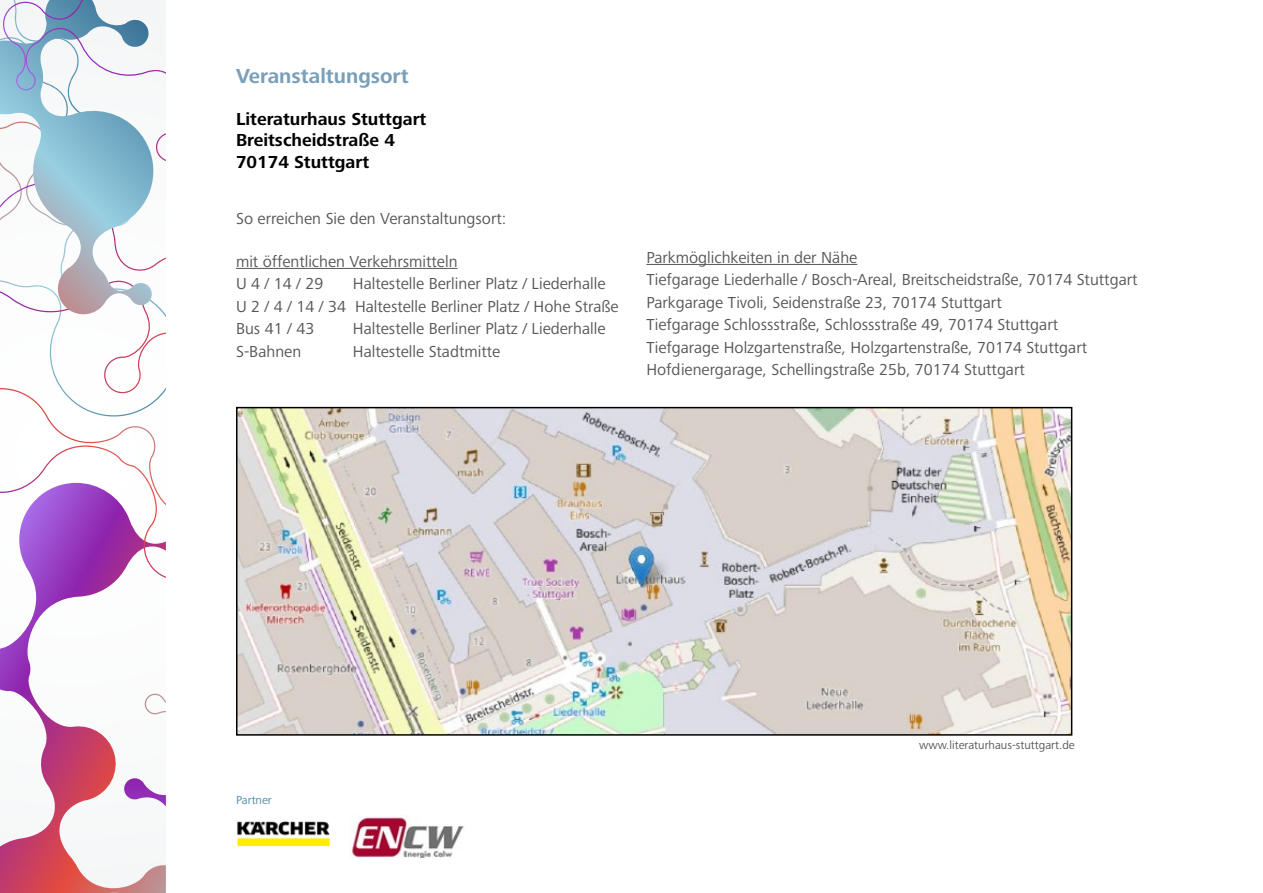
<style>
.page{position:relative;width:1263px;height:893px;background:#fff}
.page>*{position:absolute;margin:0;border:0;box-sizing:border-box;transform-origin:0 0}
.t1{font:700 21px "Frutiger Next Pro";color:#7a9fb9}
.t2{font:700 18px/21.6px "Frutiger Next Pro";color:#000}
.t3{font:16.5px/22.5px "Frutiger Next Pro";color:#575756}
.t4{font:12px "Frutiger Next Pro";color:#575756}
.t5{font:12px "Frutiger Next Pro";color:#518aa9}
</style>
<div class="page">
<svg style="left:0;top:714px;width:166px;height:179px"></svg>
<svg style="left:0;top:133px;width:166px;height:581px"></svg>
<svg style="left:0;top:388px;width:166px;height:190px"></svg>
<svg style="left:0;top:133px;width:154px;height:184px"></svg>
<svg style="left:0;top:0;width:166px;height:133px"></svg>
<svg style="left:124px;top:778px;width:42px;height:28px"></svg>
<hr style="left:236px;top:268px;width:222px;height:1px;background:#575756">
<img style="left:239px;top:410px;width:830px;height:323px">
<div style="left:236px;top:407px;width:836px;height:329px;border:2px solid #000"></div>
<hr style="left:646px;top:264px;width:211px;height:1px;background:#575756">
<img style="left:237px;top:821px;width:93px;height:26px">
<img style="left:351px;top:815px;width:114px;height:43px">
<p class="t1" style="left:236px;top:64px;width:174px">Veranstaltungsort</p>
<p class="t2" style="left:236px;top:108px;width:192px">Literaturhaus Stuttgart<br>Breitscheidstraße 4<br>70174 Stuttgart</p>
<p class="t3" style="left:236px;top:208px;width:272px">So erreichen Sie den Veranstaltungsort:</p>
<p class="t3" style="left:236px;top:250px;width:223px">mit öffentlichen Verkehrsmitteln<br>U 4 / 14 / 29</p>
<p class="t3" style="left:236px;top:273px;width:384px;text-indent:117px">Haltestelle Berliner Platz / Liederhalle<br>U 2 / 4 / 14 / 34 Haltestelle Berliner Platz / Hohe Straße<br>Bus 41 / 43</p>
<p class="t3" style="left:353px;top:318px;width:254px">Haltestelle Berliner Platz / Liederhalle</p>
<p class="t3" style="left:236px;top:340px;width:67px">S-Bahnen</p>
<p class="t3" style="left:353px;top:340px;width:149px">Haltestelle Stadtmitte</p>
<p class="t3" style="left:646px;top:246px;width:493px">Parkmöglichkeiten in der Nähe<br>Tiefgarage Liederhalle / Bosch-Areal, Breitscheidstraße, 70174 Stuttgart Parkgarage Tivoli, Seidenstraße 23, 70174 Stuttgart<br>Tiefgarage Schlossstraße, Schlossstraße 49, 70174 Stuttgart<br>Tiefgarage Holzgartenstraße, Holzgartenstraße, 70174 Stuttgart Hofdienergarage, Schellingstraße 25b, 70174 Stuttgart</p>
<p class="t5" style="left:236px;top:793px;width:37px">Partner</p>
<p class="t4" style="left:919px;top:738px;width:157px">www.literaturhaus-stuttgart.de</p>
</div>
